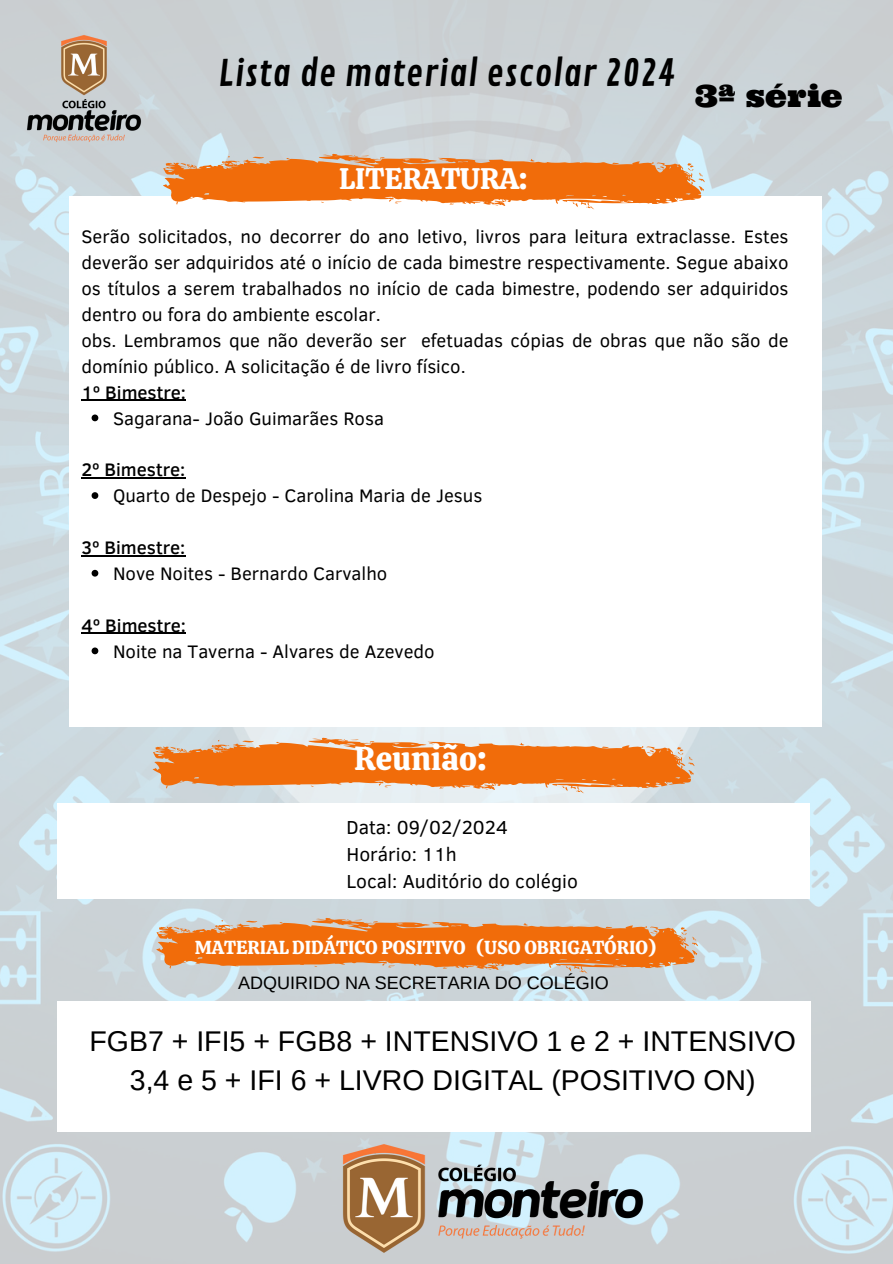
<style>
.page{position:relative;width:893px;height:1264px;background:#fff}
.page>*{position:absolute;margin:0;border:0;box-sizing:border-box;transform-origin:0 0}
.t1{font:35.85px "Contrail One";letter-spacing:.02em;color:#000}
.t2{font:32.85px "Calistoga";color:#fff}
.t3{font:30.9px "Ultra";color:#000}
.t4{font:29.55px "Calistoga";color:#fff}
.t5{font:28.5px/39.3px "Arimo";color:#000;text-align:center}
.t6{font:19.35px "Clear Sans";color:#000}
.t7{font:18.75px "Calistoga";color:#fff}
.t8{font:18.6px/25.8px "Clear Sans";color:#000;text-align:justify}
.t9{font:500 18.6px "Clear Sans";color:#000}
.t10{font:18px "Arimo";color:#000}
</style>
<div class="page">
<img style="left:13px;top:20px;width:143px;height:137px">
<svg style="left:163px;top:153px;width:542px;height:56px;background:#ec9655"></svg>
<svg style="left:153px;top:736px;width:541px;height:57px;background:#ea9657"></svg>
<svg style="left:156px;top:916px;width:542px;height:57px;background:#e49152"></svg>
<img style="left:316px;top:1132px;width:353px;height:131px">
<hr style="left:81px;top:400px;width:105px;height:1px;background:#000">
<svg style="left:92px;top:414px;width:6px;height:7px"></svg>
<hr style="left:81px;top:477px;width:104px;height:1px;background:#000">
<svg style="left:92px;top:492px;width:6px;height:7px"></svg>
<hr style="left:81px;top:555px;width:104px;height:1px;background:#000">
<svg style="left:92px;top:570px;width:6px;height:6px"></svg>
<hr style="left:81px;top:633px;width:105px;height:1px;background:#000">
<svg style="left:92px;top:647px;width:6px;height:7px"></svg>
<p class="t1" style="left:218px;top:52px;width:458px">Lista de material escolar 2024</p>
<p class="t3" style="left:694px;top:76px;width:150px">3ª série</p>
<p class="t4" style="left:339px;top:160px;width:190px">LITERATURA:</p>
<p class="t8" style="left:81px;top:223px;width:708px">Serão solicitados, no decorrer do ano letivo, livros para leitura extraclasse. Estes deverão ser adquiridos até o início de cada bimestre respectivamente. Segue abaixo os títulos a serem trabalhados no início de cada bimestre, podendo ser adquiridos dentro ou fora do ambiente escolar.</p>
<p class="t8" style="left:81px;top:326px;width:708px">obs. Lembramos que não deverão ser efetuadas cópias de obras que não são de domínio público. A solicitação é de livro físico.</p>
<p class="t9" style="left:81px;top:379px;width:106px">1º Bimestre:</p>
<p class="t8" style="left:113px;top:404px;width:272px">Sagarana- João Guimarães Rosa</p>
<p class="t9" style="left:81px;top:456px;width:105px">2º Bimestre:</p>
<p class="t8" style="left:113px;top:482px;width:371px">Quarto de Despejo - Carolina Maria de Jesus</p>
<p class="t9" style="left:81px;top:534px;width:105px">3º Bimestre:</p>
<p class="t8" style="left:113px;top:559px;width:276px">Nove Noites - Bernardo Carvalho</p>
<p class="t9" style="left:81px;top:611px;width:106px">4º Bimestre:</p>
<p class="t8" style="left:113px;top:637px;width:323px">Noite na Taverna - Alvares de Azevedo</p>
<p class="t2" style="left:354px;top:737px;width:134px">Reunião:</p>
<p class="t6" style="left:346px;top:813px;width:163px">Data: 09/02/2024</p>
<p class="t6" style="left:346px;top:840px;width:112px">Horário: 11h</p>
<p class="t6" style="left:346px;top:867px;width:233px">Local: Auditório do colégio</p>
<p class="t7" style="left:195px;top:935px;width:463px">MATERIAL DIDÁTICO POSITIVO (USO OBRIGATÓRIO)</p>
<p class="t10" style="left:238px;top:972px;width:372px">ADQUIRIDO NA SECRETARIA DO COLÉGIO</p>
<p class="t5" style="left:89px;top:1021px;width:708px">FGB7 + IFI5 + FGB8 + INTENSIVO 1 e 2 + INTENSIVO<br>3,4 e 5 + IFI 6 + LIVRO DIGITAL (POSITIVO ON)</p>
</div>
